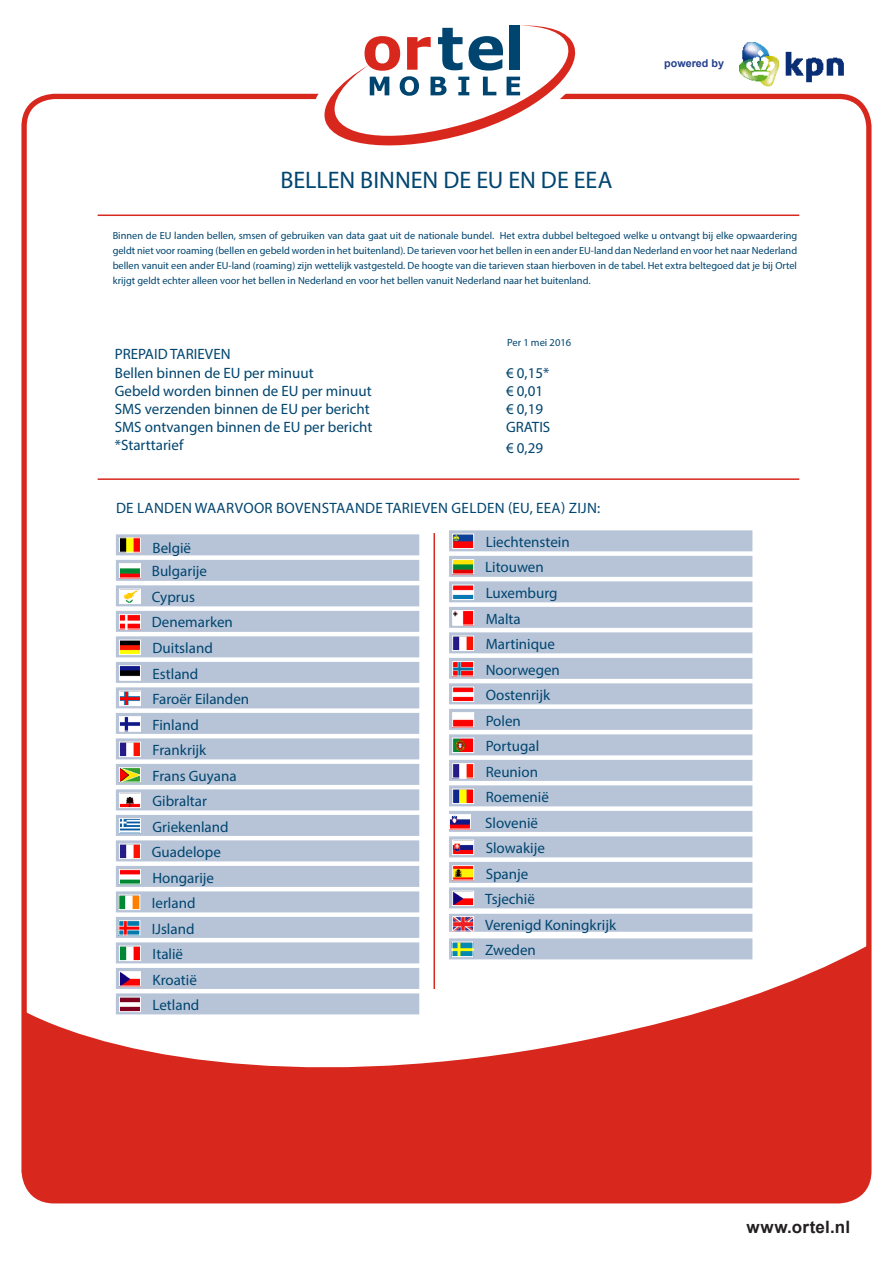
<style>
.page{position:relative;width:893px;height:1263px;background:#fff}
.page>*{position:absolute;margin:0;border:0;box-sizing:border-box;transform-origin:0 0}
.t1{font:24px "Myriad Pro";color:#00456f}
.t2{font:700 17.1px "Arial";letter-spacing:.015em;color:#231f20}
.t3{font:15px/25.5px "Myriad Pro";color:#00456f}
.t4{font:15px "Myriad Pro";letter-spacing:.02em;color:#00456f}
.t5{font:700 10.8px "Arial";color:#253f8e}
.t6{font:10.5px "Myriad Pro";color:#00456f}
.t7{font:10.35px/15px "Myriad Pro";color:#00456f;text-align:justify}
</style>
<div class="page">
<svg style="left:27px;top:944px;width:842px;height:257px;fill:#d8281e"></svg>
<div style="left:21px;top:94px;width:850px;height:1109px;border:5px solid #d8281e;border-radius:30px"></div>
<hr style="left:98px;top:215px;width:701px;height:1px;background:#d8281e">
<hr style="left:98px;top:478px;width:701px;height:2px;background:#d8281e">
<div style="left:116px;top:534px;width:303px;height:21px;background:#b7c4d8"></div>
<div style="left:116px;top:560px;width:303px;height:21px;background:#b7c4d8"></div>
<div style="left:116px;top:585px;width:303px;height:21px;background:#b7c4d8"></div>
<div style="left:116px;top:611px;width:303px;height:21px;background:#b7c4d8"></div>
<div style="left:116px;top:636px;width:303px;height:21px;background:#b7c4d8"></div>
<div style="left:116px;top:662px;width:303px;height:21px;background:#b7c4d8"></div>
<div style="left:116px;top:687px;width:303px;height:21px;background:#b7c4d8"></div>
<div style="left:116px;top:713px;width:303px;height:21px;background:#b7c4d8"></div>
<div style="left:116px;top:738px;width:303px;height:21px;background:#b7c4d8"></div>
<div style="left:116px;top:764px;width:303px;height:21px;background:#b7c4d8"></div>
<div style="left:116px;top:789px;width:303px;height:21px;background:#b7c4d8"></div>
<div style="left:116px;top:815px;width:303px;height:21px;background:#b7c4d8"></div>
<div style="left:116px;top:840px;width:303px;height:21px;background:#b7c4d8"></div>
<div style="left:116px;top:866px;width:303px;height:21px;background:#b7c4d8"></div>
<div style="left:116px;top:891px;width:303px;height:21px;background:#b7c4d8"></div>
<div style="left:116px;top:917px;width:303px;height:21px;background:#b7c4d8"></div>
<div style="left:116px;top:942px;width:303px;height:21px;background:#b7c4d8"></div>
<div style="left:116px;top:968px;width:303px;height:21px;background:#b7c4d8"></div>
<div style="left:116px;top:993px;width:303px;height:21px;background:#b7c4d8"></div>
<svg style="left:119px;top:537px;width:22px;height:16px"></svg>
<svg style="left:119px;top:563px;width:22px;height:16px"></svg>
<svg style="left:119px;top:588px;width:22px;height:16px"></svg>
<svg style="left:119px;top:614px;width:22px;height:16px"></svg>
<svg style="left:119px;top:639px;width:22px;height:16px"></svg>
<svg style="left:119px;top:665px;width:22px;height:16px"></svg>
<svg style="left:119px;top:690px;width:22px;height:16px"></svg>
<svg style="left:119px;top:716px;width:22px;height:16px"></svg>
<svg style="left:119px;top:741px;width:22px;height:16px"></svg>
<svg style="left:119px;top:767px;width:22px;height:16px"></svg>
<svg style="left:119px;top:792px;width:22px;height:16px"></svg>
<svg style="left:119px;top:818px;width:22px;height:16px"></svg>
<svg style="left:119px;top:843px;width:22px;height:16px"></svg>
<svg style="left:119px;top:869px;width:22px;height:16px"></svg>
<svg style="left:118px;top:894px;width:23px;height:16px"></svg>
<svg style="left:118px;top:920px;width:23px;height:16px"></svg>
<svg style="left:119px;top:945px;width:22px;height:16px"></svg>
<svg style="left:119px;top:971px;width:22px;height:16px"></svg>
<svg style="left:119px;top:996px;width:22px;height:16px"></svg>
<div style="left:449px;top:530px;width:303px;height:21px;background:#b7c4d8"></div>
<div style="left:449px;top:556px;width:303px;height:21px;background:#b7c4d8"></div>
<div style="left:449px;top:581px;width:303px;height:21px;background:#b7c4d8"></div>
<div style="left:449px;top:607px;width:303px;height:21px;background:#b7c4d8"></div>
<div style="left:449px;top:632px;width:303px;height:21px;background:#b7c4d8"></div>
<div style="left:449px;top:658px;width:303px;height:21px;background:#b7c4d8"></div>
<div style="left:449px;top:683px;width:303px;height:21px;background:#b7c4d8"></div>
<div style="left:449px;top:709px;width:303px;height:21px;background:#b7c4d8"></div>
<div style="left:449px;top:734px;width:303px;height:21px;background:#b7c4d8"></div>
<div style="left:449px;top:760px;width:303px;height:21px;background:#b7c4d8"></div>
<div style="left:449px;top:785px;width:303px;height:21px;background:#b7c4d8"></div>
<div style="left:449px;top:811px;width:303px;height:21px;background:#b7c4d8"></div>
<div style="left:449px;top:836px;width:303px;height:21px;background:#b7c4d8"></div>
<div style="left:449px;top:862px;width:303px;height:21px;background:#b7c4d8"></div>
<div style="left:449px;top:887px;width:303px;height:21px;background:#b7c4d8"></div>
<div style="left:449px;top:914px;width:303px;height:18px;background:#b7c4d8"></div>
<div style="left:449px;top:938px;width:303px;height:21px;background:#b7c4d8"></div>
<svg style="left:452px;top:533px;width:22px;height:16px"></svg>
<svg style="left:452px;top:559px;width:22px;height:16px"></svg>
<svg style="left:452px;top:584px;width:22px;height:16px"></svg>
<svg style="left:452px;top:610px;width:22px;height:16px"></svg>
<svg style="left:452px;top:635px;width:22px;height:16px"></svg>
<svg style="left:452px;top:661px;width:22px;height:16px"></svg>
<svg style="left:452px;top:686px;width:22px;height:16px"></svg>
<svg style="left:452px;top:712px;width:22px;height:16px"></svg>
<svg style="left:452px;top:737px;width:22px;height:16px"></svg>
<svg style="left:452px;top:763px;width:22px;height:16px"></svg>
<svg style="left:452px;top:788px;width:22px;height:16px"></svg>
<svg style="left:449px;top:814px;width:22px;height:16px"></svg>
<svg style="left:452px;top:839px;width:22px;height:16px"></svg>
<svg style="left:452px;top:865px;width:22px;height:16px"></svg>
<svg style="left:452px;top:890px;width:22px;height:16px"></svg>
<svg style="left:452px;top:916px;width:22px;height:16px"></svg>
<svg style="left:451px;top:941px;width:23px;height:16px"></svg>
<hr style="left:433px;top:533px;width:2px;height:456px;background:#d8281e">
<img style="left:739px;top:42px;width:105px;height:45px">
<svg style="left:303px;top:25px;width:293px;height:121px"></svg>
<h1 class="t1" style="left:281px;top:165px;width:333px">BELLEN BINNEN DE EU EN DE EEA</h1>
<p class="t5" style="left:664px;top:56px;width:61px">powered by</p>
<p class="t7" style="left:113px;top:228px;width:686px">Binnen de EU landen bellen, smsen of gebruiken van data gaat uit de nationale bundel. Het extra dubbel beltegoed welke u ontvangt bij elke opwaardering geldt niet voor roaming (bellen en gebeld worden in het buitenland). De tarieven voor het bellen in een ander EU-land dan Nederland en voor het naar Nederland bellen vanuit een ander EU-land (roaming) zijn wettelijk vastgesteld. De hoogte van die tarieven staan hierboven in de tabel. Het extra beltegoed dat je bij Ortel krijgt geldt echter alleen voor het bellen in Nederland en voor het bellen vanuit Nederland naar het buitenland.</p>
<h3 class="t3" style="left:115px;top:345px;width:259px;line-height:18px">PREPAID TARIEVEN<br>Bellen binnen de EU per minuut<br>Gebeld worden binnen de EU per minuut<br>SMS verzenden binnen de EU per bericht<br>SMS ontvangen binnen de EU per bericht *Starttarief</h3>
<p class="t6" style="left:507px;top:336px;width:66px">Per 1 mei 2016</p>
<h3 class="t3" style="left:506px;top:363px;width:46px;line-height:18px">€ 0,15* € 0,01 € 0,19<br>GRATIS</h3>
<h3 class="t3" style="left:506px;top:435px;width:39px">€ 0,29</h3>
<h3 class="t4" style="left:116px;top:499px;width:486px">DE LANDEN WAARVOOR BOVENSTAANDE TARIEVEN GELDEN (EU, EEA) ZIJN:</h3>
<h3 class="t3" style="left:152px;top:535px;width:57px;line-height:23.7px">België<br>Bulgarije</h3>
<h3 class="t3" style="left:152px;top:584px;width:99px">Cyprus<br>Denemarken<br>Duitsland<br>Estland<br>Faroër Eilanden<br>Finland<br>Frankrijk<br>Frans Guyana<br>Gibraltar<br>Griekenland<br>Guadelope<br>Hongarije<br>Ierland<br>IJsland<br>Italië<br>Kroatië<br>Letland</h3>
<h3 class="t3" style="left:485px;top:529px;width:132px">Liechtenstein<br>Litouwen<br>Luxemburg<br>Malta<br>Martinique<br>Noorwegen<br>Oostenrijk<br>Polen<br>Portugal<br>Reunion<br>Roemenië<br>Slovenië<br>Slowakije<br>Spanje<br>Tsjechië<br>Verenigd Koningkrijk<br>Zweden</h3>
<h2 class="t2" style="left:746px;top:1215px;width:105px">www.ortel.nl</h2>
</div>
